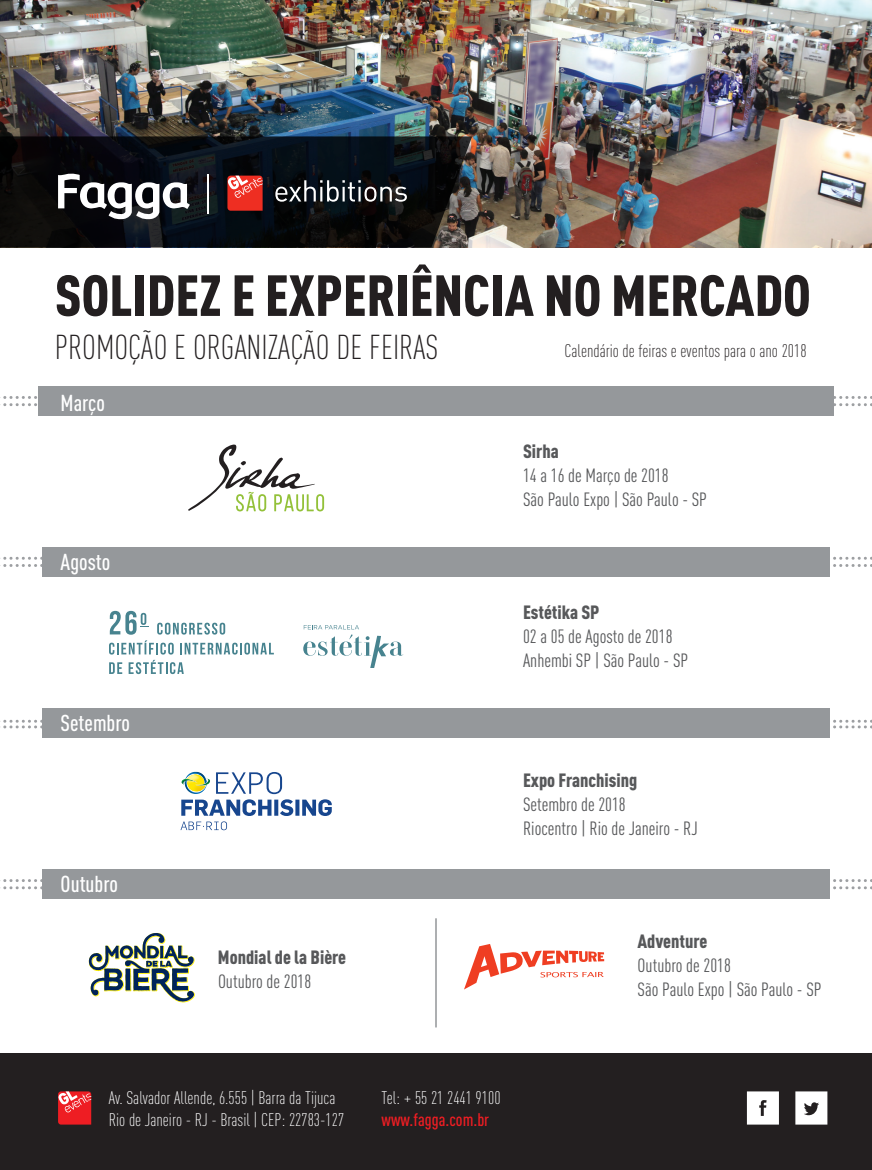
<style>
.page{position:relative;width:872px;height:1170px;background:#fff}
.page>*{position:absolute;margin:0;border:0;box-sizing:border-box;transform-origin:0 0}
.t1{font:900 57px "DIN Cond";color:#231f20}
.t2{font:300 34.05px "DIN Cond";color:#231f20}
.t3{font:500 22.8px "DIN Cond";color:#fff}
.t4{font:18.9px/23.7px "DIN Cond";color:#57585a}
.t5{font:900 18.9px "DIN Cond";color:#57585a}
.t6{font:300 18px/21.6px "DIN Cond";color:#fff}
.t7{font:300 18px "DIN Cond";color:#231f20}
.t8{font:500 18px "DIN Cond";color:#ee1d23}
</style>
<div class="page">
<div style="left:0;top:1053px;width:872px;height:116px;background:#231f20"></div>
<img style="left:0;top:0;width:872px;height:247px">
<svg style="left:89px;top:932px;width:105px;height:69px"></svg>
<svg style="left:180px;top:772px;width:152px;height:58px"></svg>
<img style="left:181px;top:778px;width:13px;height:6px">
<img style="left:194px;top:778px;width:16px;height:7px">
<svg style="left:58px;top:1091px;width:33px;height:33px"></svg>
<svg style="left:795px;top:1091px;width:32px;height:33px"></svg>
<svg style="left:747px;top:1091px;width:32px;height:33px"></svg>
<svg style="left:0;top:136px;width:472px;height:111px;background:#0d1014"></svg>
<svg style="left:58px;top:172px;width:132px;height:48px"></svg>
<svg style="left:275px;top:180px;width:132px;height:22px;background:#45494d"></svg>
<svg style="left:227px;top:176px;width:36px;height:35px"></svg>
<hr style="left:207px;top:174px;width:1px;height:40px;background:#fff">
<svg style="left:0;top:396px;width:872px;height:10px"></svg>
<svg style="left:0;top:556px;width:872px;height:11px"></svg>
<div style="left:43px;top:547px;width:786px;height:29px;background:#95989b"></div>
<div style="left:38px;top:386px;width:795px;height:29px;background:#95989b"></div>
<svg style="left:0;top:719px;width:872px;height:9px"></svg>
<svg style="left:0;top:879px;width:872px;height:10px"></svg>
<div style="left:43px;top:708px;width:786px;height:29px;background:#95989b"></div>
<div style="left:43px;top:869px;width:786px;height:29px;background:#95989b"></div>
<hr style="left:435px;top:918px;width:2px;height:109px;background:#939598">
<svg style="left:464px;top:944px;width:140px;height:45px"></svg>
<svg style="left:157px;top:622px;width:68px;height:12px"></svg>
<svg style="left:109px;top:640px;width:165px;height:34px"></svg>
<svg style="left:110px;top:611px;width:38px;height:23px"></svg>
<svg style="left:303px;top:625px;width:100px;height:43px"></svg>
<svg style="left:188px;top:444px;width:136px;height:67px"></svg>
<h1 class="t1" style="left:55px;top:260px;width:757px">SOLIDEZ E EXPERIÊNCIA NO MERCADO</h1>
<h2 class="t2" style="left:55px;top:327px;width:385px">PROMOÇÃO E ORGANIZAÇÃO DE FEIRAS</h2>
<p class="t7" style="left:564px;top:340px;width:243px">Calendário de feiras e eventos para o ano 2018</p>
<p class="t3" style="left:61px;top:389px;width:46px">Março</p>
<p class="t3" style="left:61px;top:549px;width:51px">Agosto</p>
<p class="t3" style="left:61px;top:709px;width:71px">Setembro</p>
<p class="t3" style="left:61px;top:870px;width:59px">Outubro</p>
<p class="t5" style="left:218px;top:945px;width:130px">Mondial de la Bière</p>
<p class="t4" style="left:218px;top:969px;width:95px">Outubro de 2018</p>
<p class="t5" style="left:523px;top:440px;width:37px">Sirha</p>
<p class="t4" style="left:523px;top:463px;width:185px">14 a 16 de Março de 2018<br>São Paulo Expo | São Paulo - SP</p>
<p class="t5" style="left:523px;top:600px;width:78px">Estétika SP</p>
<p class="t4" style="left:523px;top:624px;width:167px">02 a 05 de Agosto de 2018<br>Anhembi SP | São Paulo - SP</p>
<p class="t5" style="left:523px;top:768px;width:116px">Expo Franchising</p>
<p class="t4" style="left:523px;top:792px;width:176px">Setembro de 2018<br>Riocentro | Rio de Janeiro - RJ</p>
<p class="t5" style="left:637px;top:929px;width:71px">Adventure</p>
<p class="t4" style="left:637px;top:953px;width:185px">Outubro de 2018<br>São Paulo Expo | São Paulo - SP</p>
<p class="t6" style="left:109px;top:1086px;width:237px">Av. Salvador Allende, 6.555 | Barra da Tijuca<br>Rio de Janeiro - RJ - Brasil | CEP: 22783-127</p>
<p class="t6" style="left:381px;top:1086px;width:120px">Tel: + 55 21 2441 9100</p>
<p class="t8" style="left:381px;top:1108px;width:109px">www.fagga.com.br</p>
</div>
